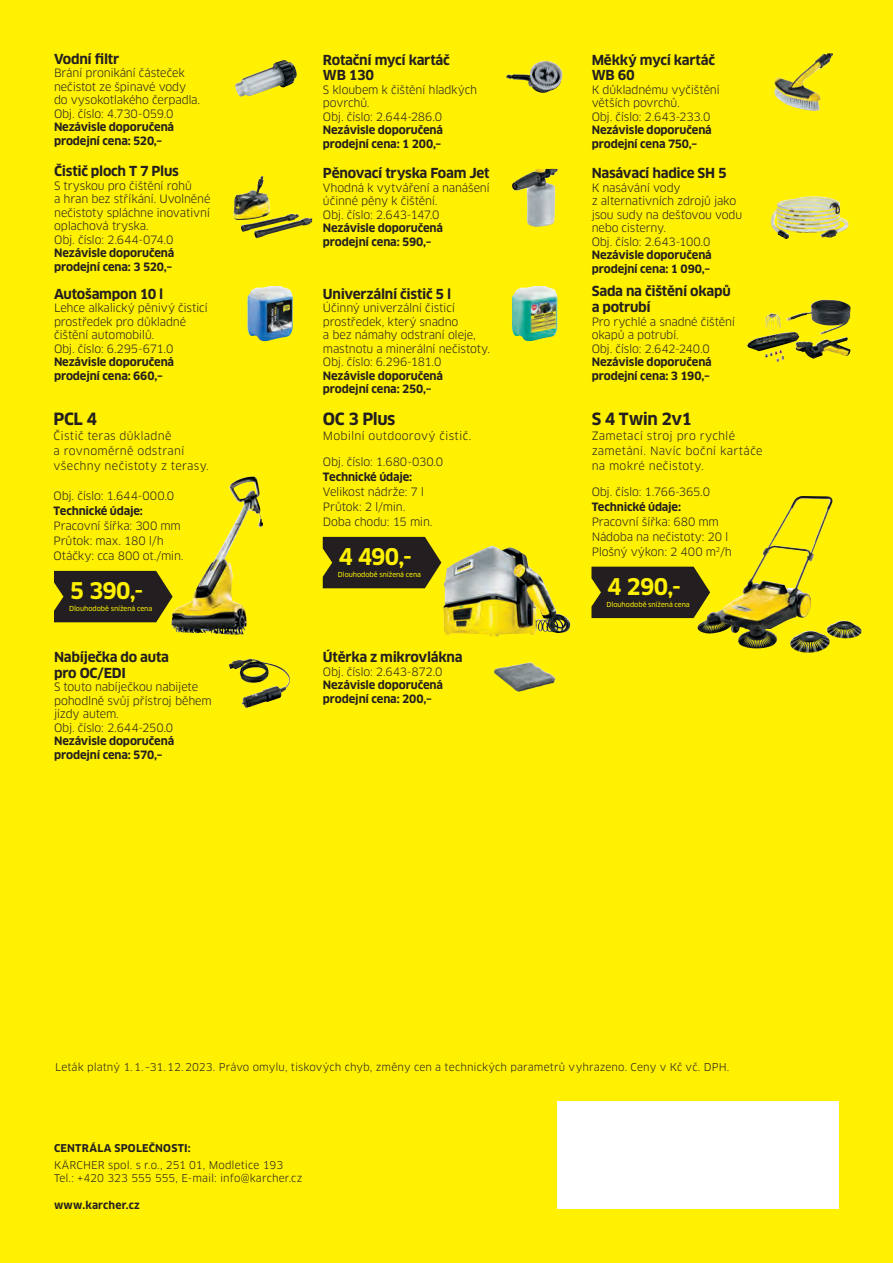
<style>
.page{position:relative;width:893px;height:1263px;background:#fff101}
.page>*{position:absolute;margin:0;border:0;box-sizing:border-box;transform-origin:0 0}
.t1{font:700 22.5px "Clan Pro";letter-spacing:-.03em;color:#fff101}
.t2{font:700 16.5px "Clan Pro";letter-spacing:-.03em;color:#231f20}
.t3{font:700 13.5px/15.8px "Clan Pro";letter-spacing:-.02em;color:#231f20}
.PISMO{font:11.25px/13.5px "Clan Pro";letter-spacing:-.015em;color:#231f20}
.t4{font:700 11.25px/13.5px "Clan Pro";letter-spacing:-.015em;color:#231f20}
.PISMO-2{font:11.25px/15px "Clan Pro";letter-spacing:.02em;color:#231f20}
.PISMO-3{font:11.25px "Clan Pro";letter-spacing:.015em;color:#231f20}
.t5{font:10.5px "Clan Pro";letter-spacing:.01em;color:#231f20}
.t6{font:700 10.5px "Clan Pro";letter-spacing:.02em;color:#231f20}
.PISMO-4{font:6.75px "Clan Pro News";letter-spacing:-.01em;color:#fff101}
</style>
<div class="page">
<img style="left:171px;top:478px;width:73px;height:155px">
<img style="left:443px;top:546px;width:110px;height:90px">
<img style="left:698px;top:496px;width:104px;height:129px">
<img style="left:235px;top:60px;width:62px;height:37px">
<img style="left:774px;top:53px;width:53px;height:49px">
<img style="left:786px;top:300px;width:39px;height:24px">
<img style="left:512px;top:286px;width:45px;height:55px">
<img style="left:247px;top:286px;width:46px;height:55px">
<img style="left:233px;top:176px;width:29px;height:41px">
<img style="left:229px;top:658px;width:60px;height:48px">
<img style="left:516px;top:662px;width:13px;height:3px">
<img style="left:770px;top:196px;width:79px;height:43px">
<img style="left:512px;top:169px;width:46px;height:58px">
<svg style="left:54px;top:571px;width:119px;height:51px;background:#37321d"></svg>
<svg style="left:323px;top:537px;width:118px;height:51px;background:#36311d"></svg>
<svg style="left:591px;top:567px;width:119px;height:51px;background:#37321d"></svg>
<div style="left:557px;top:1101px;width:282px;height:108px;background:#fff"></div>
<p class="t3" style="left:54px;top:51px;width:67px">Vodní filtr</p>
<p class="PISMO" style="left:54px;top:67px;width:148px">Brání pronikání částeček nečistot ze špinavé vody do vysokotlakého čerpadla.</p>
<p class="PISMO" style="left:54px;top:107px;width:121px">Obj. číslo: 4.730-059.0</p>
<p class="t4" style="left:54px;top:121px;width:122px">Nezávisle doporučená prodejní cena: 520,–</p>
<p class="t3" style="left:54px;top:164px;width:126px">Čistič ploch T 7 Plus</p>
<p class="PISMO" style="left:54px;top:179px;width:158px">S tryskou pro čištění rohů<br>a hran bez stříkání. Uvolněné nečistoty spláchne inovativní oplachová tryska.</p>
<p class="PISMO" style="left:54px;top:233px;width:121px">Obj. číslo: 2.644-074.0</p>
<p class="t4" style="left:54px;top:247px;width:122px">Nezávisle doporučená prodejní cena: 3 520,–</p>
<p class="t3" style="left:54px;top:286px;width:111px">Autošampon 10 l</p>
<p class="PISMO" style="left:54px;top:301px;width:156px">Lehce alkalický pěnivý čisticí prostředek pro důkladné čištění automobilů.</p>
<p class="PISMO" style="left:54px;top:342px;width:121px">Obj. číslo: 6.295-671.0</p>
<p class="t4" style="left:54px;top:355px;width:122px">Nezávisle doporučená prodejní cena: 660,–</p>
<p class="t2" style="left:54px;top:410px;width:45px">PCL 4</p>
<p class="PISMO-2" style="left:54px;top:429px;width:157px">Čistič teras důkladně<br>a rovnoměrně odstraní všechny nečistoty z terasy.</p>
<p class="PISMO" style="left:54px;top:490px;width:122px">Obj. číslo: 1.644-000.0</p>
<p class="t4" style="left:54px;top:505px;width:91px">Technické údaje:</p>
<p class="PISMO" style="left:54px;top:520px;width:129px">Pracovní šířka: 300 mm</p>
<p class="PISMO" style="left:54px;top:535px;width:112px">Průtok: max. 180 l/h</p>
<p class="PISMO" style="left:54px;top:550px;width:132px">Otáčky: cca 800 ot./min.</p>
<p class="t1" style="left:70px;top:578px;width:75px">5 390,-</p>
<p class="PISMO-4" style="left:69px;top:604px;width:85px">Dlouhodobě snížená cena</p>
<p class="t3" style="left:54px;top:649px;width:116px">Nabíječka do auta</p>
<p class="t3" style="left:54px;top:665px;width:73px">pro OC/EDI</p>
<p class="PISMO" style="left:54px;top:680px;width:159px">S touto nabíječkou nabijete pohodlně svůj přístroj během jízdy autem.</p>
<p class="PISMO" style="left:54px;top:721px;width:121px">Obj. číslo: 2.644-250.0</p>
<p class="t4" style="left:54px;top:735px;width:122px">Nezávisle doporučená prodejní cena: 570,–</p>
<p class="t3" style="left:323px;top:52px;width:128px">Rotační mycí kartáč<br>WB 130</p>
<p class="PISMO" style="left:323px;top:83px;width:156px">S kloubem k čištění hladkých povrchů.</p>
<p class="PISMO" style="left:323px;top:110px;width:121px">Obj. číslo: 2.644-286.0</p>
<p class="t4" style="left:323px;top:124px;width:122px">Nezávisle doporučená prodejní cena: 1 200,–</p>
<p class="t3" style="left:323px;top:165px;width:168px">Pěnovací tryska Foam Jet</p>
<p class="PISMO" style="left:323px;top:181px;width:169px">Vhodná k vytváření a nanášení účinné pěny k čištění.</p>
<p class="PISMO" style="left:323px;top:208px;width:118px">Obj. číslo: 2.643-147.0</p>
<p class="t4" style="left:323px;top:221px;width:122px">Nezávisle doporučená prodejní cena: 590,–</p>
<p class="t3" style="left:323px;top:286px;width:130px">Univerzální čistič 5 l</p>
<p class="PISMO" style="left:323px;top:301px;width:169px">Účinný univerzální čisticí prostředek, který snadno<br>a bez námahy odstraní oleje, mastnotu a minerální nečistoty.</p>
<p class="PISMO" style="left:323px;top:355px;width:120px">Obj. číslo: 6.296-181.0</p>
<p class="t4" style="left:323px;top:369px;width:122px">Nezávisle doporučená prodejní cena: 250,–</p>
<p class="t2" style="left:323px;top:410px;width:74px">OC 3 Plus</p>
<p class="PISMO-3" style="left:323px;top:430px;width:150px">Mobilní outdoorový čistič.</p>
<p class="PISMO" style="left:323px;top:455px;width:122px">Obj. číslo: 1.680-030.0</p>
<p class="t4" style="left:323px;top:470px;width:91px">Technické údaje:</p>
<p class="PISMO" style="left:323px;top:484px;width:111px;line-height:15px">Velikost nádrže: 7 l<br>Průtok: 2 l/min.<br>Doba chodu: 15 min.</p>
<p class="t1" style="left:338px;top:544px;width:75px">4 490,-</p>
<p class="PISMO-4" style="left:338px;top:570px;width:85px">Dlouhodobě snížená cena</p>
<p class="t3" style="left:323px;top:649px;width:141px">Útěrka z mikrovlákna</p>
<p class="PISMO" style="left:323px;top:665px;width:121px">Obj. číslo: 2.643-872.0</p>
<p class="t4" style="left:323px;top:678px;width:122px">Nezávisle doporučená prodejní cena: 200,–</p>
<p class="t3" style="left:592px;top:52px;width:125px">Měkký mycí kartáč</p>
<p class="t3" style="left:592px;top:68px;width:45px">WB 60</p>
<p class="PISMO" style="left:592px;top:83px;width:130px">K důkladnému vyčištění větších povrchů.</p>
<p class="PISMO" style="left:592px;top:110px;width:120px">Obj. číslo: 2.643-233.0</p>
<p class="t4" style="left:592px;top:124px;width:122px">Nezávisle doporučená prodejní cena 750,–</p>
<p class="t3" style="left:592px;top:166px;width:137px">Nasávací hadice SH 5</p>
<p class="PISMO" style="left:592px;top:181px;width:152px">K nasávání vody<br>z alternativních zdrojů jako jsou sudy na dešťovou vodu nebo cisterny.</p>
<p class="PISMO" style="left:592px;top:235px;width:120px">Obj. číslo: 2.643-100.0</p>
<p class="t4" style="left:592px;top:248px;width:122px">Nezávisle doporučená prodejní cena: 1 090,–</p>
<p class="t3" style="left:592px;top:284px;width:141px">Sada na čištění okapů a potrubí</p>
<p class="PISMO" style="left:592px;top:315px;width:145px">Pro rychlé a snadné čištění okapů a potrubí.</p>
<p class="PISMO" style="left:592px;top:342px;width:120px">Obj. číslo: 2.642-240.0</p>
<p class="t4" style="left:592px;top:355px;width:122px">Nezávisle doporučená prodejní cena: 3 190,–</p>
<p class="t2" style="left:592px;top:410px;width:102px">S 4 Twin 2v1</p>
<p class="PISMO-2" style="left:592px;top:429px;width:172px">Zametací stroj pro rychlé zametání. Navíc boční kartáče na mokré nečistoty.</p>
<p class="PISMO" style="left:592px;top:485px;width:120px">Obj. číslo: 1.766-365.0</p>
<p class="t4" style="left:592px;top:500px;width:91px">Technické údaje:</p>
<p class="PISMO" style="left:592px;top:515px;width:129px">Pracovní šířka: 680 mm</p>
<p class="PISMO" style="left:592px;top:530px;width:138px">Nádoba na nečistoty: 20 l</p>
<p class="PISMO" style="left:592px;top:545px;width:142px">Plošný výkon: 2 400 m<sup>2</sup>/h</p>
<p class="t1" style="left:607px;top:573px;width:75px">4 290,-</p>
<p class="PISMO-4" style="left:607px;top:600px;width:85px">Dlouhodobě snížená cena</p>
<p class="t5" style="left:55px;top:1061px;width:676px">Leták platný 1.1.–31.12.2023. Právo omylu, tiskových chyb, změny cen a technických parametrů vyhrazeno. Ceny v Kč vč. DPH.</p>
<p class="t6" style="left:54px;top:1142px;width:138px">CENTRÁLA SPOLEČNOSTI:</p>
<p class="t5" style="left:54px;top:1158px;width:231px">KÄRCHER spol. s r.o., 251 01, Modletice 193</p>
<p class="t5" style="left:54px;top:1172px;width:250px">Tel.: +420 323 555 555, E-mail: info@karcher.cz</p>
<p class="t6" style="left:54px;top:1199px;width:87px">www.karcher.cz</p>
</div>
